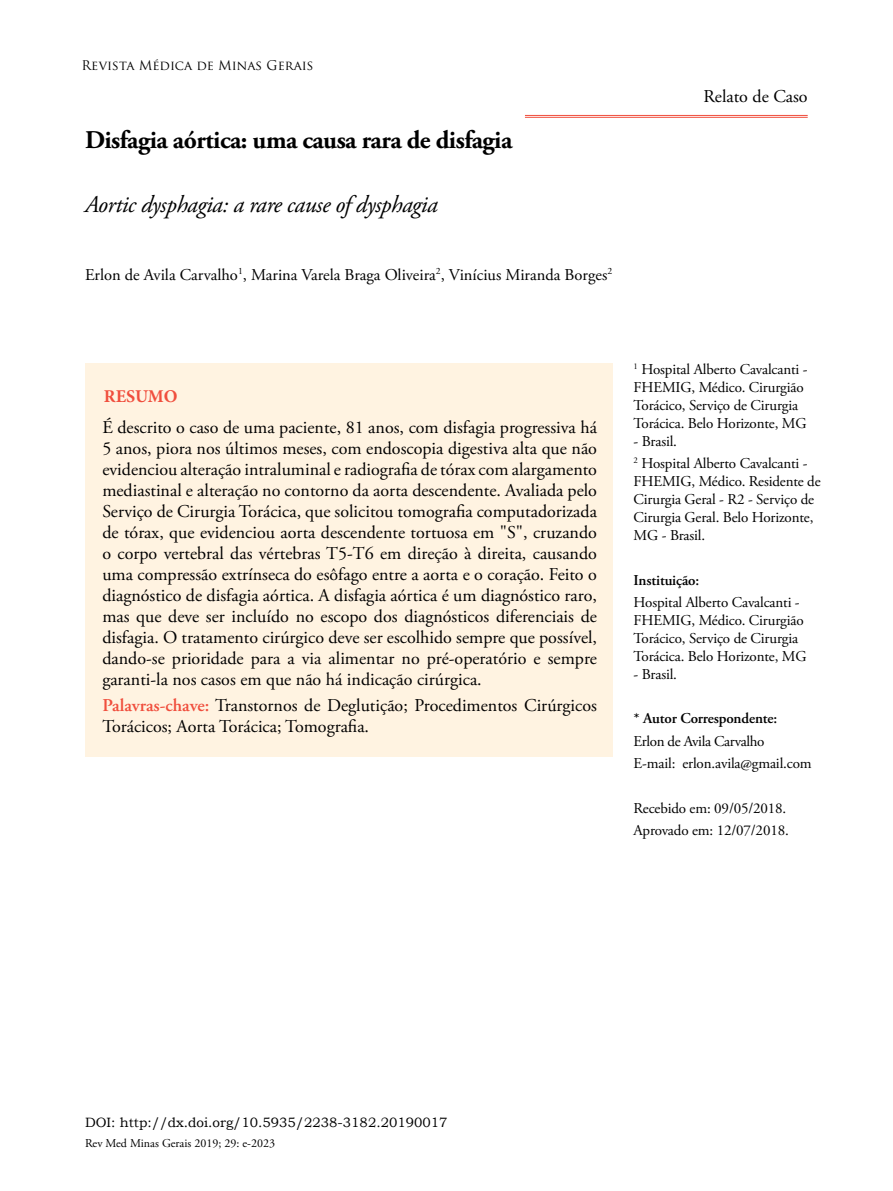
<style>
.page{position:relative;width:893px;height:1191px;background:#fff}
.page>*{position:absolute;margin:0;border:0;box-sizing:border-box;transform-origin:0 0}
.t1{font:700 25.5px "Adobe Garamond Pro";letter-spacing:-.02em;color:#000}
.t2{font:italic 24px "Adobe Garamond Pro";letter-spacing:-.02em;color:#000}
.t3{font:18px/21px "Adobe Garamond Pro";color:#000;text-align:justify}
.t4{font:700 18px "Minion Pro";letter-spacing:-.005em;color:#f04e3d}
.t5{font:16.5px "Adobe Garamond Pro";color:#000}
.t6{font:15px/18px "Adobe Garamond Pro";letter-spacing:-.01em;color:#000}
.t7{font:600 15px "Adobe Garamond Pro";letter-spacing:-.01em;color:#000}
.t8{font:13.5px "Bookman Old Style";color:#000}
.t9{font:13.05px "Trajan Pro";color:#000}
.t10{font:12px "Adobe Garamond Pro";color:#000}
.s1{font-weight:600;color:#f04e3d}
</style>
<div class="page">
<hr style="left:85px;top:76px;width:723px;height:1px;background:#000">
<hr style="left:525px;top:115px;width:283px;height:1px;background:#f04e3d">
<hr style="left:525px;top:117px;width:283px;height:1px;background:#f04e3d">
<div style="left:85px;top:363px;width:527px;height:393px;background:#fff3e1"></div>
<div style="left:75px;top:52px;width:732px;height:33px;background:#fff"></div>
<p class="t9" style="left:82px;top:57px;width:234px">Revista Médica de Minas Gerais</p>
<p class="t10" style="left:85px;top:58px;width:200px">Disfagia aórtica: uma causa rara de disfagia</p>
<h1 class="t1" style="left:85px;top:125px;width:429px">Disfagia aórtica: uma causa rara de disfagia</h1>
<h2 class="t2" style="left:85px;top:190px;width:354px">Aortic dysphagia: a rare cause of dysphagia</h2>
<p class="t5" style="left:85px;top:265px;width:529px">Erlon de Avila Carvalho<sup>1</sup>, Marina Varela Braga Oliveira<sup>2</sup>, Vinícius Miranda Borges<sup>2</sup></p>
<p class="t3" style="left:703px;top:87px;width:106px">Relato de Caso</p>
<p class="t4" style="left:104px;top:383px;width:75px">RESUMO</p>
<p class="t3" style="left:102px;top:417px;width:496px">É descrito o caso de uma paciente, 81 anos, com disfagia progressiva há 5 anos, piora nos últimos meses, com endoscopia digestiva alta que não evidenciou alteração intraluminal e radiografia de tórax com alargamento mediastinal e alteração no contorno da aorta descendente. Avaliada pelo Serviço de Cirurgia Torácica, que solicitou tomografia computadorizada de tórax, que evidenciou aorta descendente tortuosa em "S", cruzando o corpo vertebral das vértebras T5-T6 em direção à direita, causando uma compressão extrínseca do esôfago entre a aorta e o coração. Feito o diagnóstico de disfagia aórtica. A disfagia aórtica é um diagnóstico raro, mas que deve ser incluído no escopo dos diagnósticos diferenciais de disfagia. O tratamento cirúrgico deve ser escolhido sempre que possível, dando-se prioridade para a via alimentar no pré-operatório e sempre garanti-la nos casos em que não há indicação cirúrgica.</p>
<p class="t3" style="left:102px;top:695px;width:496px"><span class="s1">Palavras-chave:</span> Transtornos de Deglutição; Procedimentos Cirúrgicos<br>Torácicos; Aorta Torácica; Tomografia.</p>
<p class="t6" style="left:634px;top:360px;width:176px"><sup>1</sup> Hospital Alberto Cavalcanti -<br>FHEMIG, Médico. Cirurgião<br>Torácico, Serviço de Cirurgia<br>Torácica. Belo Horizonte, MG</p>
<p class="t6" style="left:634px;top:430px;width:176px;line-height:22.2px">- Brasil.<br><sup>2</sup> Hospital Alberto Cavalcanti -</p>
<p class="t6" style="left:634px;top:473px;width:189px">FHEMIG, Médico. Residente de<br>Cirurgia Geral - R2 - Serviço de<br>Cirurgia Geral. Belo Horizonte,<br>MG - Brasil.</p>
<p class="t7" style="left:634px;top:571px;width:67px">Instituição:</p>
<p class="t6" style="left:634px;top:593px;width:175px">Hospital Alberto Cavalcanti -<br>FHEMIG, Médico. Cirurgião<br>Torácico, Serviço de Cirurgia<br>Torácica. Belo Horizonte, MG</p>
<p class="t6" style="left:634px;top:665px;width:45px">- Brasil.</p>
<p class="t7" style="left:634px;top:710px;width:145px">* Autor Correspondente:</p>
<p class="t6" style="left:634px;top:730px;width:180px;line-height:22.2px">Erlon de Avila Carvalho<br>E-mail: erlon.avila@gmail.com</p>
<p class="t6" style="left:634px;top:797px;width:157px;line-height:22.2px">Recebido em: 09/05/2018.<br>Aprovado em: 12/07/2018.</p>
<p class="t8" style="left:85px;top:1113px;width:364px">DOI: http://dx.doi.org/10.5935/2238-3182.20190017</p>
<p class="t10" style="left:85px;top:1135px;width:191px">Rev Med Minas Gerais 2019; 29: e-2023</p>
</div>
